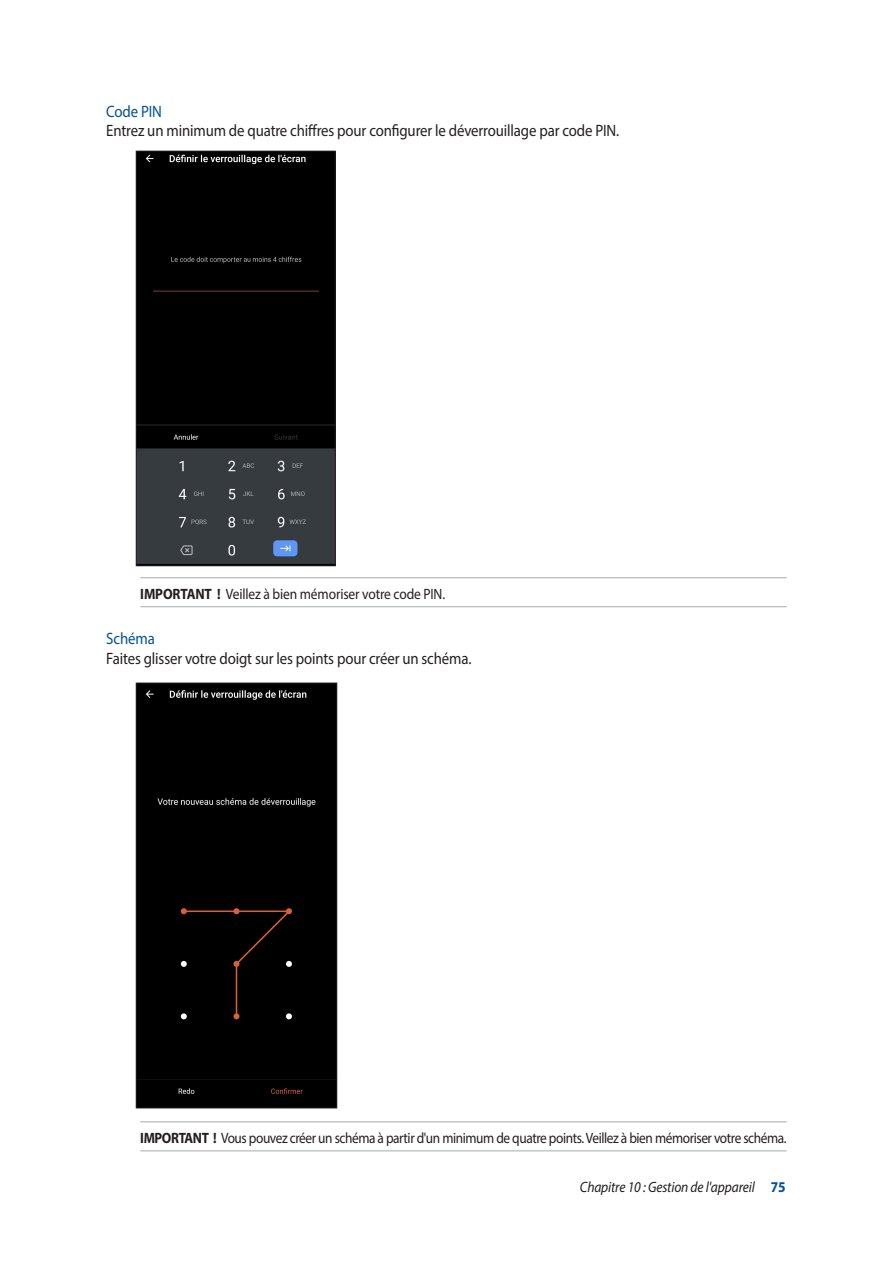
<style>
.page{position:relative;width:893px;height:1263px;background:#fff}
.page>*{position:absolute;margin:0;border:0;box-sizing:border-box;transform-origin:0 0}
.t1{font:16.5px "Myriad Pro";letter-spacing:-.01em;color:#231f20;scale:.9 1}
.t2{font:16.5px "Myriad Pro";letter-spacing:-.01em;color:#01529a;scale:.9 1}
.t3{font:15px "Myriad Pro";letter-spacing:-.03em;color:#231f20;scale:.89 1}
.t4{font:15px "Myriad Pro";letter-spacing:-.01em;color:#231f20;scale:.9 1}
.t5{font:italic 15px "Myriad Pro";letter-spacing:-.01em;color:#231f20;scale:.9 1}
.s1{font-weight:700}
.s2{font-weight:700;font-style:normal;color:#01529a}
</style>
<div class="page">
<hr style="left:140px;top:577px;width:647px;height:1px;background:#a8a9ad">
<hr style="left:140px;top:606px;width:647px;height:1px;background:#a8a9ad">
<hr style="left:140px;top:1121px;width:647px;height:1px;background:#a8a9ad">
<hr style="left:140px;top:1150px;width:647px;height:1px;background:#a8a9ad">
<img style="left:138px;top:153px;width:195px;height:411px">
<div style="left:136px;top:151px;width:199px;height:415px;border:1px solid #231f20"></div>
<div style="left:138px;top:685px;width:197px;height:421px;background:#000"></div>
<div style="left:136px;top:683px;width:201px;height:425px;border:1px solid #231f20"></div>
<p class="t2" style="left:106px;top:101px;width:63px">Code PIN</p>
<p class="t1" style="left:106px;top:121px;width:571px">Entrez un minimum de quatre chiffres pour configurer le déverrouillage par code PIN.</p>
<p class="t4" style="left:140px;top:584px;width:340px"><span class="s1">IMPORTANT !</span> Veillez à bien mémoriser votre code PIN.</p>
<p class="t2" style="left:106px;top:628px;width:55px">Schéma</p>
<p class="t1" style="left:106px;top:648px;width:407px">Faites glisser votre doigt sur les points pour créer un schéma.</p>
<p class="t3" style="left:140px;top:1128px;width:728px"><span class="s1">IMPORTANT !</span> Vous pouvez créer un schéma à partir d'un minimum de quatre points. Veillez à bien mémoriser votre schéma.</p>
<p class="t5" style="left:580px;top:1178px;width:230px">Chapitre 10 : Gestion de l'appareil <span class="s2">75</span></p>
</div>
